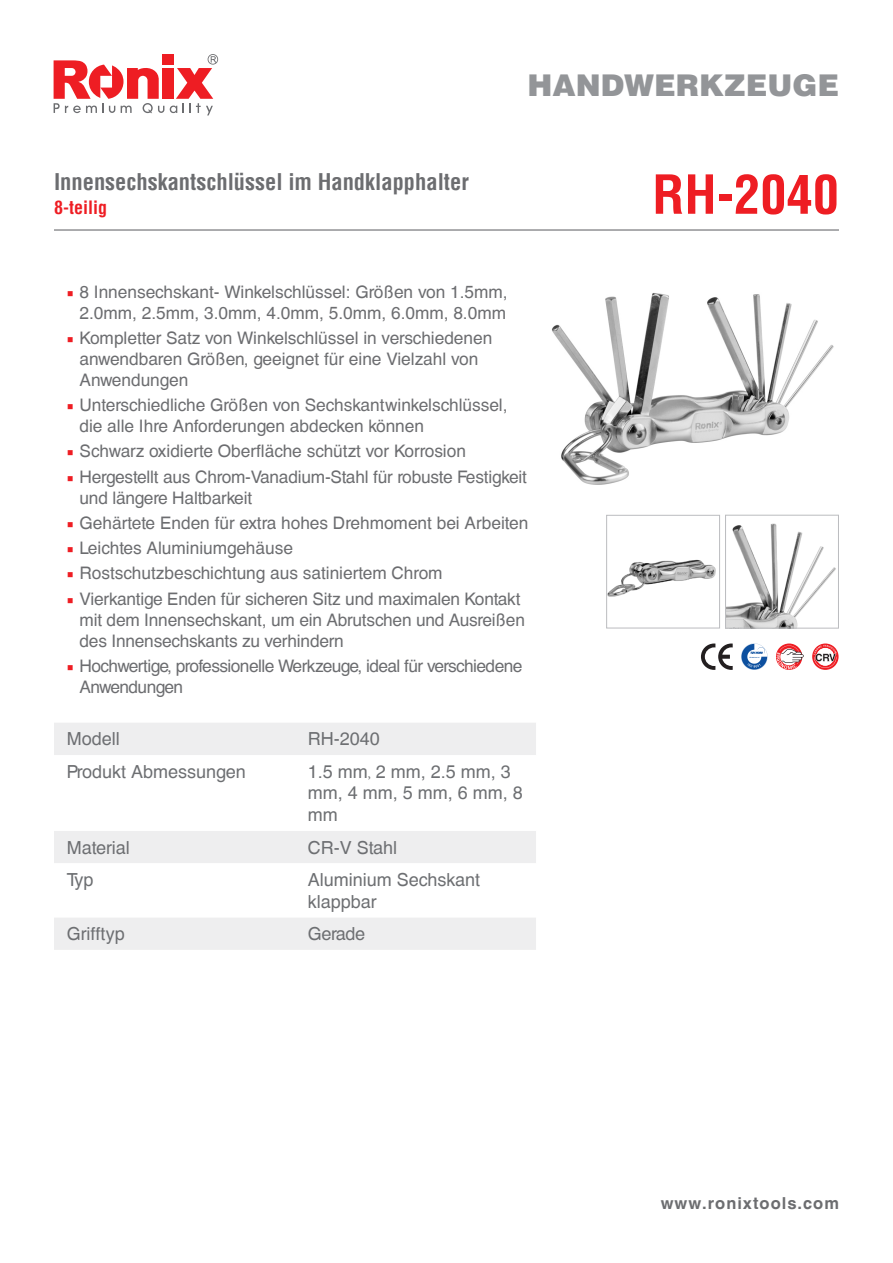
<style>
.page{position:relative;width:893px;height:1263px;background:#fff}
.page>*{position:absolute;margin:0;border:0;box-sizing:border-box;transform-origin:0 0}
.t1{font:700 condensed 52.5px "Helvetica LT";color:#ee1d23}
.t2{font:900 30px "Helvetica LT";color:#939598}
.t3{font:700 condensed 22.5px "Helvetica LT";color:#6c6d70}
.t4{font:18px/21.6px "Helvetica CE";color:#6d6f72}
.t5{font:700 condensed 18px "Helvetica LT";color:#ee1d23}
.t6{font:17.25px/21px "Helvetica CE";letter-spacing:-.01em;color:#6c6d70}
.t7{font:17.25px/21px "Helvetica CE";letter-spacing:-.03em;color:#6c6d70}
.t8{font:700 16.5px "Helvetica CE";letter-spacing:.06em;color:#6c6d70}
.s1{font-family:"Minion Pro";color:#ee1d23}
.s2{font-family:"Adobe Arabic"}
</style>
<div class="page">
<svg style="left:170px;top:54px;width:48px;height:61px"></svg>
<div style="left:162px;top:68px;width:11px;height:31px;background:#ee1d23"></div>
<svg style="left:54px;top:60px;width:110px;height:53px"></svg>
<div style="left:162px;top:54px;width:11px;height:11px;background:#ee1d23"></div>
<div style="left:54px;top:723px;width:482px;height:227px;background:#eeeeef"></div>
<svg style="left:54px;top:755px;width:482px;height:162px"></svg>
<hr style="left:54px;top:229px;width:785px;height:2px;background:#6c6d70">
<img style="left:552px;top:293px;width:282px;height:192px">
<img style="left:608px;top:559px;width:108px;height:38px">
<div style="left:606px;top:515px;width:114px;height:113px;border:1px solid #bcbdc0"></div>
<img style="left:727px;top:523px;width:109px;height:104px">
<div style="left:725px;top:515px;width:114px;height:114px;border:1px solid #bcbdc0"></div>
<svg style="left:701px;top:643px;width:32px;height:27px"></svg>
<svg style="left:741px;top:643px;width:26px;height:27px"></svg>
<svg style="left:776px;top:643px;width:26px;height:27px"></svg>
<svg style="left:776px;top:644px;width:28px;height:25px"></svg>
<svg style="left:812px;top:643px;width:26px;height:27px"></svg>
<svg style="left:814px;top:645px;width:22px;height:23px"></svg>
<p class="t3" style="left:54px;top:167px;width:416px">Innensechskantschlüssel im Handklapphalter</p>
<p class="t5" style="left:54px;top:196px;width:55px">8-teilig</p>
<h2 class="t2" style="left:527px;top:65px;width:313px">HANDWERKZEUGE</h2>
<p class="t1" style="left:652px;top:162px;width:188px">RH-2040</p>
<p class="t6" style="left:67px;top:281px;width:442px;text-align:right"><span class="s1">■</span> 8 Innensechskant- Winkelschlüssel: Größen von 1.5mm,<br>2.0mm, 2.5mm, 3.0mm, 4.0mm, 5.0mm, 6.0mm, 8.0mm</p>
<p class="t6" style="left:80px;top:327px;width:414px;text-indent:-13px"><span class="s1">■</span> Kompletter Satz von Winkelschlüssel in verschiedenen anwendbaren Größen, geeignet für eine Vielzahl von<br>Anwendungen</p>
<p class="t6" style="left:80px;top:395px;width:430px;text-indent:-13px"><span class="s1">■</span> Unterschiedliche Größen von Sechskantwinkelschlüssel, die alle Ihre Anforderungen abdecken können</p>
<p class="t6" style="left:67px;top:441px;width:401px"><span class="s1">■</span> Schwarz oxidierte Oberfläche schützt vor Korrosion</p>
<p class="t6" style="left:80px;top:466px;width:449px;text-indent:-13px"><span class="s1">■</span> Hergestellt aus Chrom-Vanadium-Stahl für robuste Festigkeit und längere Haltbarkeit</p>
<p class="t6" style="left:67px;top:512px;width:463px"><span class="s1">■</span> Gehärtete Enden für extra hohes Drehmoment bei Arbeiten</p>
<p class="t6" style="left:67px;top:538px;width:228px"><span class="s1">■</span> Leichtes Aluminiumgehäuse</p>
<p class="t6" style="left:67px;top:563px;width:377px"><span class="s1">■</span> Rostschutzbeschichtung aus satiniertem Chrom</p>
<p class="t6" style="left:80px;top:588px;width:447px;text-indent:-13px"><span class="s1">■</span> Vierkantige Enden für sicheren Sitz und maximalen Kontakt mit dem Innensechskant, um ein Abrutschen und Ausreißen des Innensechskants zu verhindern</p>
<p class="t7" style="left:80px;top:655px;width:444px;text-indent:-13px"><span class="s1">■</span> Hochwertige, professionelle Werkzeuge, ideal für verschiedene<br>Anwendungen</p>
<p class="t4" style="left:67px;top:728px;width:55px">Modell</p>
<p class="t4" style="left:308px;top:728px;width:74px">RH-2040</p>
<p class="t4" style="left:67px;top:761px;width:181px">Produkt Abmessungen</p>
<p class="t4" style="left:308px;top:761px;width:217px">1.5 mm<span class="s2">,</span> 2 mm, 2.5 mm, 3 mm, 4 mm, 5 mm, 6 mm, 8 mm</p>
<p class="t4" style="left:67px;top:836px;width:65px">Material</p>
<p class="t4" style="left:308px;top:836px;width:91px">CR-V Stahl</p>
<p class="t4" style="left:67px;top:869px;width:28px">Typ</p>
<p class="t4" style="left:308px;top:869px;width:174px">Aluminium Sechskant</p>
<p class="t4" style="left:308px;top:891px;width:71px">klappbar</p>
<p class="t4" style="left:67px;top:923px;width:60px">Grifftyp</p>
<p class="t4" style="left:308px;top:923px;width:59px">Gerade</p>
<p class="t8" style="left:661px;top:1193px;width:180px">www.ronixtools.com</p>
</div>
